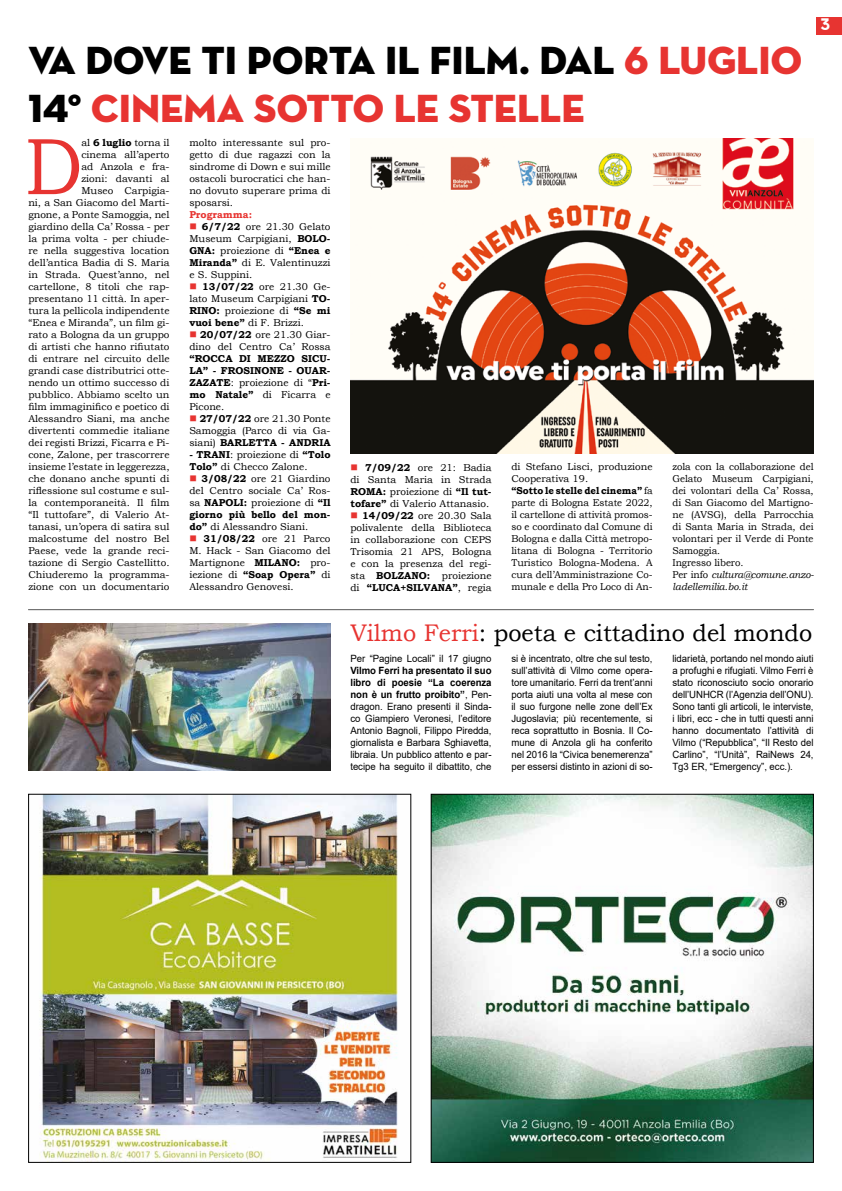
<style>
.page{position:relative;width:842px;height:1191px;background:#fff}
.page>*{position:absolute;margin:0;border:0;box-sizing:border-box;transform-origin:0 0}
.t1{font:80.5px "Bookman Old Style";color:#e73431;scale:.9 1}
.t2{font:40px/48px "Neutra Disp Titling";color:#000}
.t3{font:24px "Bookman Old Style";color:#000}
.t4{font:700 22px "Coquette";color:#fff}
.t5{font:10px/12px "Bookman Old Style";color:#000;text-align:justify}
.t6{font:10px/12px "Arial";letter-spacing:-.005em;color:#000;text-align:justify;scale:.96 1}
.t7{font:10px/12px "Bookman Old Style";color:#000;scale:.96 1}
.t8{font:700 10px/12px "Bookman Old Style";color:#000;text-align:justify}
.t9{font:700 10px "Bookman Old Style";color:#e73431}
.s1{color:#e73431}
.s2{font-weight:700}
.s3{font-weight:400}
.s4{font-style:italic}
</style>
<div class="page">
<div style="left:816px;top:17px;width:26px;height:17px;background:#e73431"></div>
<img style="left:39px;top:796px;width:359px;height:364px">
<div style="left:28px;top:794px;width:383px;height:368px;border:1px solid #000"></div>
<hr style="left:28px;top:609px;width:785px;height:1px;background:#575756">
<img style="left:350px;top:139px;width:464px;height:315px">
<img style="left:433px;top:796px;width:379px;height:364px">
<div style="left:431px;top:794px;width:383px;height:368px;border:1px solid #000"></div>
<img style="left:28px;top:624px;width:303px;height:146px">
<h2 class="t2" style="left:28px;top:36px;width:775px">VA DOVE TI PORTA IL FILM. DAL <span class="s1">6 LUGLIO<br></span>14° <span class="s1">CINEMA SOTTO LE STELLE</span></h2>
<h3 class="t4" style="left:820px;top:9px;width:12px">3</h3>
<p class="t5" style="left:28px;top:137px;width:143px;text-align:right">al <span class="s2">6 luglio</span> torna il<br>cinema all’aperto<br>ad Anzola e fra-<br>zioni: davanti al<br>Museo Carpigia-<br>ni, a San Giacomo del Marti&shy;gnone, a Ponte Samoggia, nel giardino della Ca’ Rossa - per la prima volta - per chiude&shy;re nella suggestiva location dell’antica Badia di S. Maria in Strada. Quest’anno, nel cartellone, 8 titoli che rap&shy;presentano 11 città. In aper&shy;tura la pellicola indipendente “Enea e Miranda”, un film gi&shy;rato a Bologna da un gruppo di artisti che hanno rifiutato di entrare nel circuito delle grandi case distributrici otte&shy;nendo un ottimo successo di pubblico. Abbiamo scelto un film immaginifico e poetico di<br>Alessandro Siani, ma anche divertenti commedie italiane dei registi Brizzi, Ficarra e Pi&shy;cone, Zalone, per trascorrere insieme l’estate in leggerezza, che donano anche spunti di riflessione sul costume e sul&shy;la contemporaneità. Il film “Il tuttofare”, di Valerio At&shy;tanasi, un’opera di satira sul malcostume del nostro Bel<br>Paese, vede la grande reci&shy;tazione di Sergio Castellitto.<br>Chiuderemo la programma&shy;zione con un documentario</p>
<p class="t5" style="left:189px;top:137px;width:143px">molto interessante sul pro&shy;getto di due ragazzi con la sindrome di Down e sui mille ostacoli burocratici che han&shy;no dovuto superare prima di sposarsi.</p>
<h1 class="t1" style="left:25px;top:114px;width:66px">D</h1>
<p class="t9" style="left:189px;top:207px;width:64px">Programma:</p>
<p class="t5" style="left:189px;top:221px;width:143px"><span class="s1">■</span> <span class="s2">6/7/22</span> ore 21.30 Gelato Museum Carpigiani, <span class="s2">BOLO-GNA:</span> proiezione di <span class="s2">“Enea e Miranda”</span> di E. Valentinuzzi e S. Suppini.</p>
<p class="t5" style="left:189px;top:281px;width:143px"><span class="s1">■</span> <span class="s2">13/07/22</span> ore 21.30 Ge&shy;lato Museum Carpigiani <span class="s2">TO-RINO:</span> proiezione di <span class="s2">“Se mi vuoi bene”</span> di F. Brizzi.</p>
<p class="t5" style="left:189px;top:329px;width:143px"><span class="s1">■</span> <span class="s2">20/07/22</span> ore 21.30 Giar&shy;dino del Centro Ca’ Rossa</p>
<p class="t8" style="left:189px;top:353px;width:143px">“ROCCA DI MEZZO SICU-LA” - FROSINONE - OUAR-ZAZATE<span class="s3">: proiezione di “</span>Pri&shy;mo Natale” <span class="s3">di Ficarra e Picone.</span></p>
<p class="t5" style="left:189px;top:413px;width:143px"><span class="s1">■</span> <span class="s2">27/07/22</span> ore 21.30 Ponte Samoggia (Parco di via Ga&shy;siani) <span class="s2">BARLETTA - ANDRIA</span></p>
<p class="t5" style="left:189px;top:449px;width:143px"><span class="s2">- TRANI</span>: proiezione di <span class="s2">“Tolo<br>Tolo”</span> di Checco Zalone.</p>
<p class="t5" style="left:189px;top:473px;width:143px"><span class="s1">■</span> <span class="s2">3/08/22</span> ore 21 Giardino del Centro sociale Ca’ Ros&shy;sa <span class="s2">NAPOLI:</span> proiezione di <span class="s2">“Il giorno più bello del mon&shy;do”</span> di Alessandro Siani.</p>
<p class="t5" style="left:189px;top:533px;width:143px"><span class="s1">■</span> <span class="s2">31/08/22</span> ore 21 Parco M. Hack - San Giacomo del Martignone <span class="s2">MILANO:</span> pro&shy;iezione di <span class="s2">“Soap Opera”</span> di Alessandro Genovesi.</p>
<p class="t5" style="left:511px;top:461px;width:143px;text-align:left">di Stefano Lisci, produzione<br>Cooperativa 19.<br><span class="s2">“Sotto le stelle del cinema”</span> fa parte di Bologna Estate 2022, il cartellone di attività promos&shy;so e coordinato dal Comune di<br>Bologna e dalla Città metropo&shy;litana di Bologna - Territorio<br>Turistico Bologna-Modena. A cura dell’Amministrazione Co&shy;munale e della Pro Loco di An-</p>
<p class="t7" style="left:672px;top:461px;width:149px">zola con la collaborazione del<br>Gelato Museum Carpigiani, dei volontari della Ca’ Rossa, di San Giacomo del Martigno&shy;ne (AVSG), della Parrocchia di Santa Maria in Strada, dei volontari per il Verde di Ponte<br>Samoggia.<br>Ingresso libero.<br>Per info <span class="s4">cultura@comune.anzo&shy;ladellemilia.bo.it</span></p>
<p class="t5" style="left:350px;top:461px;width:143px"><span class="s1">■</span> <span class="s2">7/09/22</span> ore 21: Badia di Santa Maria in Strada <span class="s2">ROMA:</span> proiezione di <span class="s2">“Il tut&shy;tofare”</span> di Valerio Attanasio.</p>
<p class="t5" style="left:350px;top:509px;width:143px"><span class="s1">■</span> <span class="s2">14/09/22</span> ore 20.30 Sala polivalente della Biblioteca in collaborazione con CEPS Trisomia 21 APS, Bologna e con la presenza del regi&shy;sta <span class="s2">BOLZANO:</span> proiezione di <span class="s2">“LUCA+SILVANA”</span>, regia</p>
<h3 class="t3" style="left:350px;top:617px;width:463px"><span class="s1">Vilmo Ferri</span>: poeta e cittadino del mondo</h3>
<p class="t6" style="left:350px;top:653px;width:148px">Per “Pagine Locali” il 17 giugno</p>
<p class="t6" style="left:350px;top:665px;width:149px"><span class="s2">Vilmo Ferri ha presentato il suo libro di poesie “La coerenza non è un frutto proibito”</span>, Pen&shy;dragon. Erano presenti il Sinda&shy;co Giampiero Veronesi, l’editore Antonio Bagnoli, Filippo Piredda, giornalista e Barbara Sghiavetta, libraia. Un pubblico attento e par&shy;tecipe ha seguito il dibattito, che</p>
<p class="t6" style="left:511px;top:653px;width:149px">si è incentrato, oltre che sul testo, sull’attività di Vilmo come opera&shy;tore umanitario. Ferri da trent’anni porta aiuti una volta al mese con il suo furgone nelle zone dell’Ex Jugoslavia; più recentemente, si reca soprattutto in Bosnia. Il Co&shy;mune di Anzola gli ha conferito nel 2016 la “Civica benemerenza” per essersi distinto in azioni di so-</p>
<p class="t6" style="left:672px;top:653px;width:149px">lidarietà, portando nel mondo aiuti a profughi e rifugiati. Vilmo Ferri è stato riconosciuto socio onorario dell’UNHCR (l’Agenzia dell’ONU).<br>Sono tanti gli articoli, le interviste, i libri, ecc - che in tutti questi anni hanno documentato l’attività di Vilmo (“Repubblica”, “Il Resto del Carlino”, “l’Unità”, RaiNews 24, Tg3 ER, “Emergency”, ecc.).</p>
</div>
